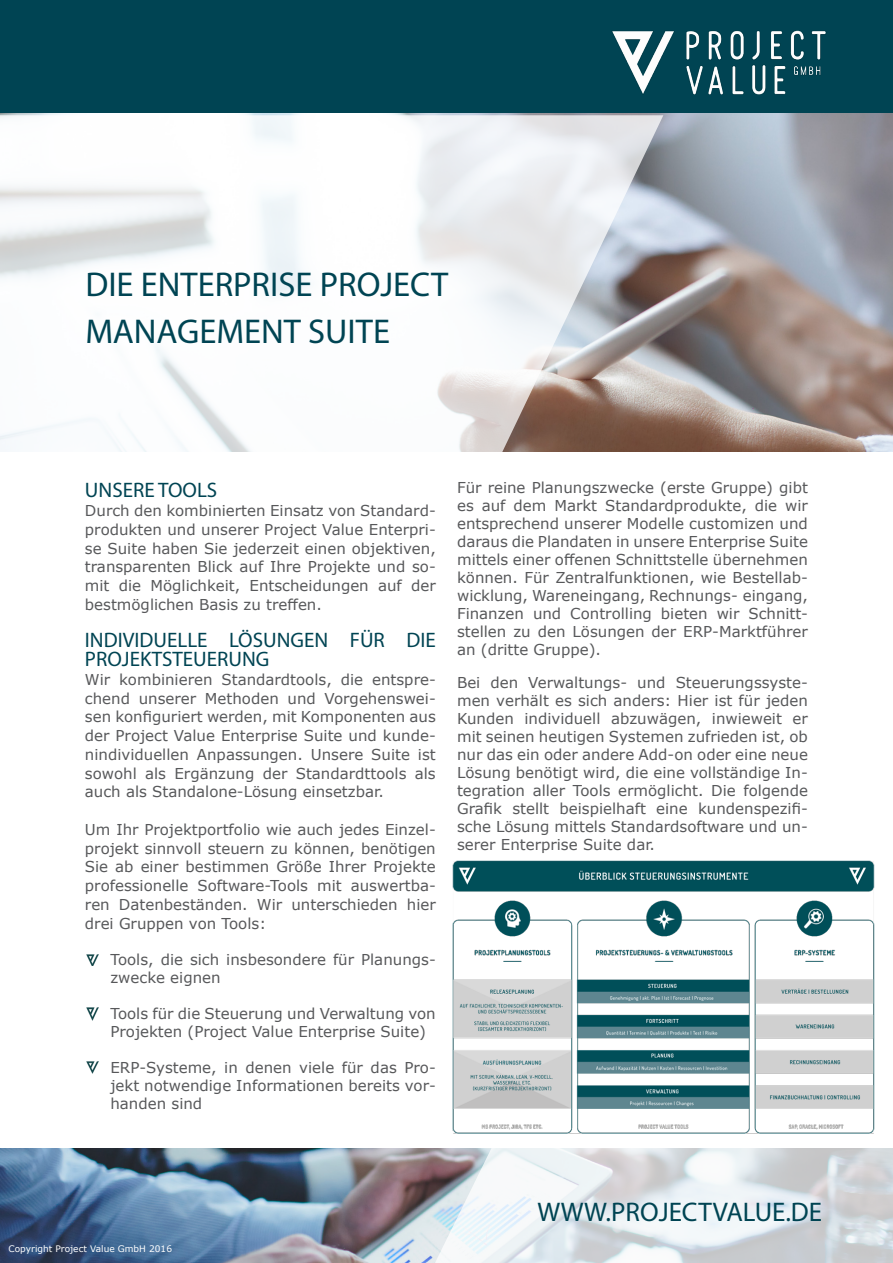
<style>
.page{position:relative;width:893px;height:1263px;background:#fff}
.page>*{position:absolute;margin:0;border:0;box-sizing:border-box;transform-origin:0 0}
.t1{font:34.5px "Myriad Pro";color:#004453}
.t2{font:27px "Myriad Pro";color:#004453}
.t3{font:21px/18.8px "Myriad Pro";color:#004453}
.t4{font:15px/18px "Verdana";color:#57585a;text-align:justify}
.t5{font:9px "Verdana";color:#fff}
</style>
<div class="page">
<img style="left:0;top:1148px;width:325px;height:115px">
<svg style="left:325px;top:1148px;width:568px;height:115px"></svg>
<div style="left:0;top:0;width:893px;height:115px;background:#004453"></div>
<img style="left:0;top:114px;width:893px;height:337px">
<svg style="left:0;top:115px;width:663px;height:337px"></svg>
<svg style="left:86px;top:955px;width:13px;height:10px"></svg>
<svg style="left:86px;top:1008px;width:13px;height:12px"></svg>
<svg style="left:86px;top:1061px;width:13px;height:13px"></svg>
<img style="left:452px;top:860px;width:423px;height:274px">
<img style="left:612px;top:31px;width:214px;height:63px">
<p class="t1" style="left:85px;top:259px;width:374px">MANAGEMENT-EXPERTEN</p>
<p class="t1" style="left:85px;top:305px;width:221px">AN IHRER SEITE</p>
<p class="t1" style="left:85px;top:263px;width:364px">DIE ENTERPRISE PROJECT</p>
<p class="t1" style="left:85px;top:310px;width:306px">MANAGEMENT SUITE</p>
<p class="t3" style="left:85px;top:481px;width:134px">UNSERE TOOLS</p>
<p class="t4" style="left:85px;top:501px;width:352px;line-height:18.8px">Durch den kombinierten Einsatz von Standard&shy;produkten und unserer Project Value Enterpri&shy;se Suite haben Sie jederzeit einen objektiven, transparenten Blick auf Ihre Projekte und so&shy;mit die Möglichkeit, Entscheidungen auf der bestmöglichen Basis zu treffen.</p>
<p class="t3" style="left:85px;top:631px;width:352px">INDIVIDUELLE LÖSUNGEN FÜR DIE<br>PROJEKTSTEUERUNG</p>
<p class="t4" style="left:85px;top:670px;width:352px;line-height:18.8px">Wir kombinieren Standardtools, die entspre&shy;chend unserer Methoden und Vorgehenswei&shy;sen konfiguriert werden, mit Komponenten aus der Project Value Enterprise Suite und kunde&shy;nindividuellen Anpassungen. Unsere Suite ist sowohl als Ergänzung der Standardttools als auch als Standalone-Lösung einsetzbar.</p>
<p class="t4" style="left:85px;top:820px;width:352px;line-height:18.8px">Um Ihr Projektportfolio wie auch jedes Einzel&shy;projekt sinnvoll steuern zu können, benötigen Sie ab einer bestimmen Größe Ihrer Projekte professionelle Software-Tools mit auswertba&shy;ren Datenbeständen. Wir unterschieden hier drei Gruppen von Tools:</p>
<p class="t4" style="left:110px;top:950px;width:327px">Tools, die sich insbesondere für Planungs&shy;zwecke eignen</p>
<p class="t4" style="left:110px;top:1004px;width:327px">Tools für die Steuerung und Verwaltung von<br>Projekten (Project Value Enterprise Suite)</p>
<p class="t4" style="left:110px;top:1058px;width:327px">ERP-Systeme, in denen viele für das Pro&shy;jekt notwendige Informationen bereits vor&shy;handen sind</p>
<p class="t4" style="left:457px;top:478px;width:352px">Für reine Planungszwecke (erste Gruppe) gibt es auf dem Markt Standardprodukte, die wir entsprechend unserer Modelle customizen und daraus die Plandaten in unsere Enterprise Suite mittels einer offenen Schnittstelle übernehmen können. Für Zentralfunktionen, wie Bestellab&shy;wicklung, Wareneingang, Rechnungs- eingang, Finanzen und Controlling bieten wir Schnitt&shy;stellen zu den Lösungen der ERP-Marktführer an (dritte Gruppe).</p>
<p class="t4" style="left:457px;top:673px;width:352px">Bei den Verwaltungs- und Steuerungssyste&shy;men verhält es sich anders: Hier ist für jeden Kunden individuell abzuwägen, inwieweit er mit seinen heutigen Systemen zufrieden ist, ob nur das ein oder andere Add-on oder eine neue Lösung benötigt wird, die eine vollständige In&shy;tegration aller Tools ermöglicht. Die folgende Grafik stellt beispielhaft eine kundenspezifi&shy;sche Lösung mittels Standardsoftware und un&shy;serer Enterprise Suite dar.</p>
<p class="t5" style="left:9px;top:1242px;width:165px">Copyright Project Value GmbH 2016</p>
<p class="t2" style="left:538px;top:1195px;width:286px">WWW.PROJECTVALUE.DE</p>
</div>
